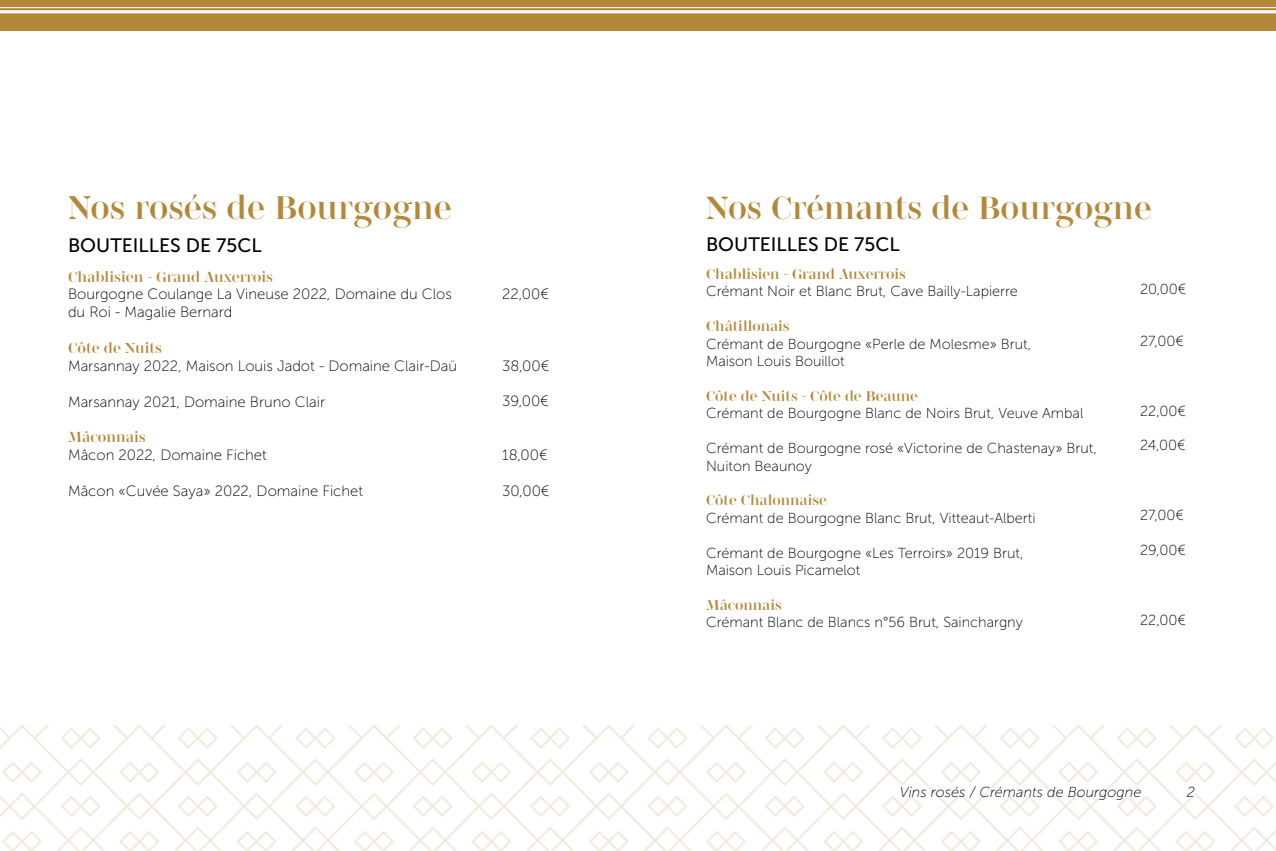
<style>
.page{position:relative;width:1276px;height:851px;background:#fff}
.page>*{position:absolute;margin:0;border:0;box-sizing:border-box;transform-origin:0 0}
.t1{font:33.5px "Stardom";color:#b48839}
.t2{font:32.75px "Stardom";color:#b48839}
.t3{font:19.38px "Museo Sans 500";color:#020203}
.t4{font:14.88px/17.9px "Museo Sans 100";color:#000}
.t5{font:14.88px "Stardom";color:#b48839}
.t6{font:14.5px/17.4px "Museo Sans 100";color:#000}
.t7{font:14.5px "Stardom";color:#b48839}
.t8{font:italic 14.5px "Museo Sans 100";color:#000}
</style>
<div class="page">
<img style="left:0;top:725px;width:1276px;height:125px">
<div style="left:0;top:0;width:1276px;height:30px;background:#b48839"></div>
<hr style="left:0;top:7px;width:1276px;height:1px;background:#fff">
<hr style="left:0;top:10px;width:1276px;height:3px;background:#fff">
<h1 class="t1" style="left:68px;top:188px;width:385px">Nos rosés de Bourgogne</h1>
<h3 class="t3" style="left:68px;top:235px;width:195px">BOUTEILLES DE 75CL</h3>
<p class="t5" style="left:68px;top:267px;width:206px">Chablisien - Grand Auxerrois</p>
<p class="t4" style="left:68px;top:285px;width:385px">Bourgogne Coulange La Vineuse 2022, Domaine du Clos du Roi - Magalie Bernard</p>
<p class="t5" style="left:68px;top:339px;width:95px">Côte de Nuits</p>
<p class="t4" style="left:68px;top:357px;width:390px">Marsannay 2022, Maison Louis Jadot - Domaine Clair-Daü</p>
<p class="t4" style="left:68px;top:392px;width:258px">Marsannay 2021, Domaine Bruno Clair</p>
<p class="t5" style="left:68px;top:428px;width:79px">Mâconnais</p>
<p class="t4" style="left:68px;top:446px;width:200px">Mâcon 2022, Domaine Fichet</p>
<p class="t4" style="left:68px;top:482px;width:297px">Mâcon «Cuvée Saya» 2022, Domaine Fichet</p>
<p class="t4" style="left:502px;top:285px;width:48px">22,00€</p>
<p class="t4" style="left:502px;top:357px;width:49px">38,00€</p>
<p class="t4" style="left:502px;top:392px;width:48px">39,00€</p>
<p class="t4" style="left:502px;top:446px;width:47px">18,00€</p>
<p class="t4" style="left:502px;top:482px;width:49px">30,00€</p>
<h2 class="t2" style="left:706px;top:188px;width:447px">Nos Crémants de Bourgogne</h2>
<h3 class="t3" style="left:706px;top:233px;width:195px">BOUTEILLES DE 75CL</h3>
<p class="t7" style="left:706px;top:265px;width:201px">Chablisien - Grand Auxerrois</p>
<p class="t6" style="left:706px;top:283px;width:313px">Crémant Noir et Blanc Brut, Cave Bailly-Lapierre</p>
<p class="t7" style="left:706px;top:317px;width:85px">Châtillonais</p>
<p class="t6" style="left:706px;top:335px;width:327px">Crémant de Bourgogne «Perle de Molesme» Brut,<br>Maison Louis Bouillot</p>
<p class="t7" style="left:706px;top:387px;width:213px">Côte de Nuits - Côte de Beaune</p>
<p class="t6" style="left:706px;top:405px;width:379px">Crémant de Bourgogne Blanc de Noirs Brut, Veuve Ambal</p>
<p class="t6" style="left:706px;top:439px;width:392px">Crémant de Bourgogne rosé «Victorine de Chastenay» Brut,<br>Nuiton Beaunoy</p>
<p class="t7" style="left:706px;top:491px;width:122px">Côte Chalonnaise</p>
<p class="t6" style="left:706px;top:509px;width:331px">Crémant de Bourgogne Blanc Brut, Vitteaut-Alberti</p>
<p class="t6" style="left:706px;top:544px;width:319px">Crémant de Bourgogne «Les Terroirs» 2019 Brut,<br>Maison Louis Picamelot</p>
<p class="t7" style="left:706px;top:596px;width:77px">Mâconnais</p>
<p class="t6" style="left:706px;top:613px;width:318px">Crémant Blanc de Blancs n°56 Brut, Sainchargny</p>
<p class="t6" style="left:1140px;top:280px;width:48px">20,00€</p>
<p class="t6" style="left:1140px;top:332px;width:45px">27,00€</p>
<p class="t6" style="left:1140px;top:402px;width:47px">22,00€</p>
<p class="t6" style="left:1140px;top:437px;width:47px">24,00€</p>
<p class="t6" style="left:1140px;top:506px;width:45px">27,00€</p>
<p class="t6" style="left:1140px;top:541px;width:47px">29,00€</p>
<p class="t6" style="left:1140px;top:611px;width:47px">22,00€</p>
<p class="t8" style="left:900px;top:783px;width:243px">Vins rosés / Crémants de Bourgogne</p>
<p class="t8" style="left:1186px;top:783px;width:10px">2</p>
</div>
